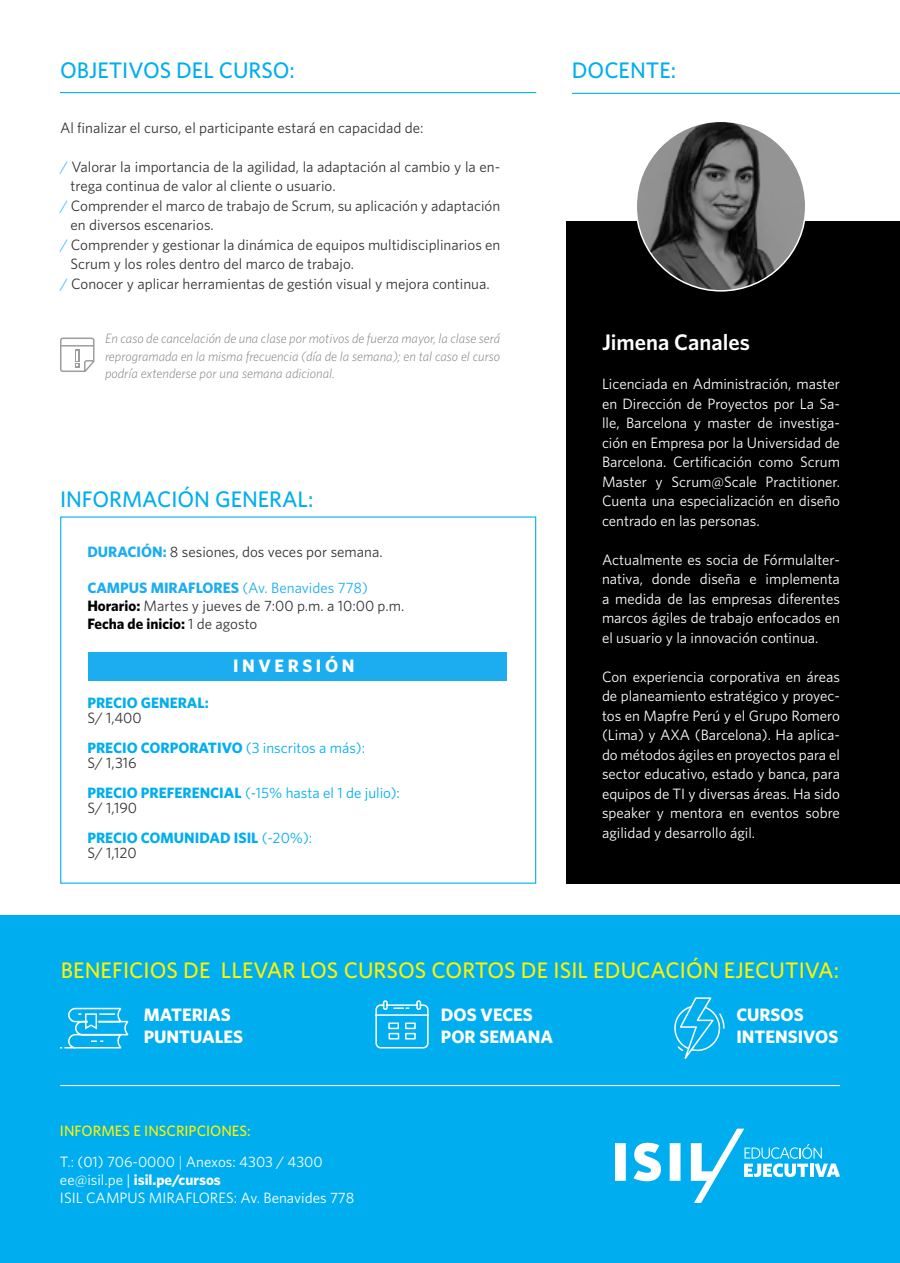
<style>
.page{position:relative;width:900px;height:1263px;background:#fff}
.page>*{position:absolute;margin:0;border:0;box-sizing:border-box;transform-origin:0 0}
.t1{font:500 22.5px "Whitney";letter-spacing:.005em;color:#fff200}
.t2{font:500 22.5px "Whitney";color:#00aeef}
.t3{font:600 22.5px "Whitney";color:#fff}
.t4{font:700 18px/21.6px "Whitney";color:#fff}
.t5{font:700 18px "Whitney";letter-spacing:.2em;color:#fff}
.t6{font:15px/19.5px "Whitney";color:#fff;text-align:justify}
.t7{font:15px/18px "Whitney";color:#333}
.t8{font:700 15px/30px "Whitney";color:#00aeef}
.t9{font:15px/30px "Whitney";color:#00aeef}
.t10{font:italic 300 13.5px/17.5px "Whitney";color:#808080;text-align:justify}
.s1{color:#49bef3}
.s2{font-weight:700;color:#1cadf0}
.s3{color:#1cadf0}
.s4{font-weight:700;color:#000}
.s5{font-weight:400;color:#333}
.s6{font-weight:400}
.s7{color:#333}
.s8{font-weight:700}
.s9{font-weight:500;color:#fff200}
.s10{font-weight:300}
</style>
<div class="page">
<hr style="left:60px;top:92px;width:476px;height:1px;background:#00aeef">
<hr style="left:572px;top:93px;width:328px;height:1px;background:#00aeef">
<div style="left:566px;top:221px;width:334px;height:663px;background:#000"></div>
<img style="left:636px;top:121px;width:170px;height:170px;border-radius:85px">
<svg style="left:60px;top:338px;width:34px;height:34px"></svg>
<div style="left:0;top:916px;width:900px;height:347px;background:#00aeef"></div>
<svg style="left:375px;top:1000px;width:54px;height:49px"></svg>
<svg style="left:60px;top:1007px;width:69px;height:42px"></svg>
<svg style="left:674px;top:997px;width:51px;height:62px"></svg>
<svg style="left:615px;top:1129px;width:225px;height:74px"></svg>
<hr style="left:60px;top:1085px;width:780px;height:1px;background:#fff">
<div style="left:88px;top:652px;width:419px;height:28px;background:#1cadf0"></div>
<h1 class="t2" style="left:60px;top:55px;width:236px">OBJETIVOS DEL CURSO:</h1>
<p class="t7" style="left:60px;top:118px;width:365px">Al finalizar el curso, el participante estará en capacidad de:</p>
<p class="t7" style="left:60px;top:157px;width:442px"><span class="s1">/</span> Valorar la importancia de la agilidad, la adaptación al cambio y la en-</p>
<p class="t7" style="left:70px;top:176px;width:267px">trega continua de valor al cliente o usuario.</p>
<p class="t7" style="left:60px;top:196px;width:442px"><span class="s1">/</span> Comprender el marco de trabajo de Scrum, su aplicación y adaptación</p>
<p class="t7" style="left:70px;top:215px;width:145px">en diversos escenarios.</p>
<p class="t7" style="left:60px;top:235px;width:442px"><span class="s1">/</span> Comprender y gestionar la dinámica de equipos multidisciplinarios en</p>
<p class="t7" style="left:70px;top:254px;width:285px">Scrum y los roles dentro del marco de trabajo.</p>
<p class="t7" style="left:60px;top:274px;width:431px"><span class="s1">/</span> Conocer y aplicar herramientas de gestión visual y mejora continua.</p>
<p class="t10" style="left:105px;top:329px;width:397px">En caso de cancelación de una clase por motivos de fuerza mayor, la clase será reprogramada en la misma frecuencia (día de la semana); en tal caso el curso podría extenderse por una semana adicional.</p>
<h1 class="t2" style="left:60px;top:485px;width:255px">INFORMACIÓN GENERAL:</h1>
<p class="t7" style="left:87px;top:543px;width:297px"><span class="s2">DURACIÓN:</span> 8 sesiones, dos veces por semana.</p>
<p class="t7" style="left:87px;top:579px;width:318px"><span class="s2">CAMPUS MIRAFLORES</span> <span class="s3">(Av. Benavides 778)<br></span><span class="s4">Horario:</span> Martes y jueves de 7:00 p.m. a 10:00 p.m.<br><span class="s4">Fecha de inicio:</span> 1 de agosto</p>
<p class="t5" style="left:233px;top:654px;width:123px">INVERSIÓN</p>
<p class="t8" style="left:87px;top:688px;width:123px">PRECIO GENERAL:</p>
<p class="t8" style="left:87px;top:703px;width:279px"><span class="s5">S/ 1,400<br></span>PRECIO CORPORATIVO <span class="s6">(3 inscritos a más):</span></p>
<p class="t9" style="left:87px;top:748px;width:314px"><span class="s7">S/ 1,316<br></span><span class="s8">PRECIO PREFERENCIAL</span> (-15% hasta el 1 de julio):</p>
<p class="t8" style="left:87px;top:793px;width:226px"><span class="s5">S/ 1,190<br></span>PRECIO COMUNIDAD ISIL <span class="s6">(-20%):</span></p>
<p class="t7" style="left:87px;top:844px;width:51px">S/ 1,120</p>
<h1 class="t2" style="left:572px;top:55px;width:106px">DOCENTE:</h1>
<h1 class="t3" style="left:602px;top:327px;width:149px">Jimena Canales</h1>
<p class="t6" style="left:602px;top:374px;width:240px">Licenciada en Administración, master en Dirección de Proyectos por La Sa&shy;lle, Barcelona y master de investiga&shy;ción en Empresa por la Universidad de Barcelona. Certificación como Scrum Master y Scrum@Scale Practitioner.<br>Cuenta una especialización en diseño centrado en las personas.</p>
<p class="t6" style="left:602px;top:549px;width:240px">Actualmente es socia de Fórmulalter&shy;nativa, donde diseña e implementa a medida de las empresas diferentes marcos ágiles de trabajo enfocados en el usuario y la innovación continua.</p>
<p class="t6" style="left:602px;top:666px;width:240px">Con experiencia corporativa en áreas de planeamiento estratégico y proyec&shy;tos en Mapfre Perú y el Grupo Romero (Lima) y AXA (Barcelona). Ha aplica&shy;do métodos ágiles en proyectos para el sector educativo, estado y banca, para equipos de TI y diversas áreas. Ha sido speaker y mentora en eventos sobre agilidad y desarrollo ágil.</p>
<h1 class="t1" style="left:61px;top:955px;width:780px">BENEFICIOS DE LLEVAR LOS CURSOS CORTOS DE ISIL EDUCACIÓN EJECUTIVA:</h1>
<p class="t4" style="left:144px;top:1004px;width:101px">MATERIAS<br>PUNTUALES</p>
<p class="t4" style="left:441px;top:1004px;width:114px">DOS VECES<br>POR SEMANA</p>
<p class="t4" style="left:736px;top:1004px;width:104px">CURSOS<br>INTENSIVOS</p>
<p class="t6" style="left:60px;top:1114px;width:264px;line-height:31.2px"><span class="s9">INFORMES E INSCRIPCIONES:<br></span>T.: (01) 706-0000 <span class="s10">|</span> Anexos: 4303 / 4300</p>
<p class="t6" style="left:60px;top:1170px;width:296px;line-height:18px">ee@isil.pe | <span class="s8">isil.pe/cursos<br></span>ISIL CAMPUS MIRAFLORES: Av. Benavides 778</p>
</div>
